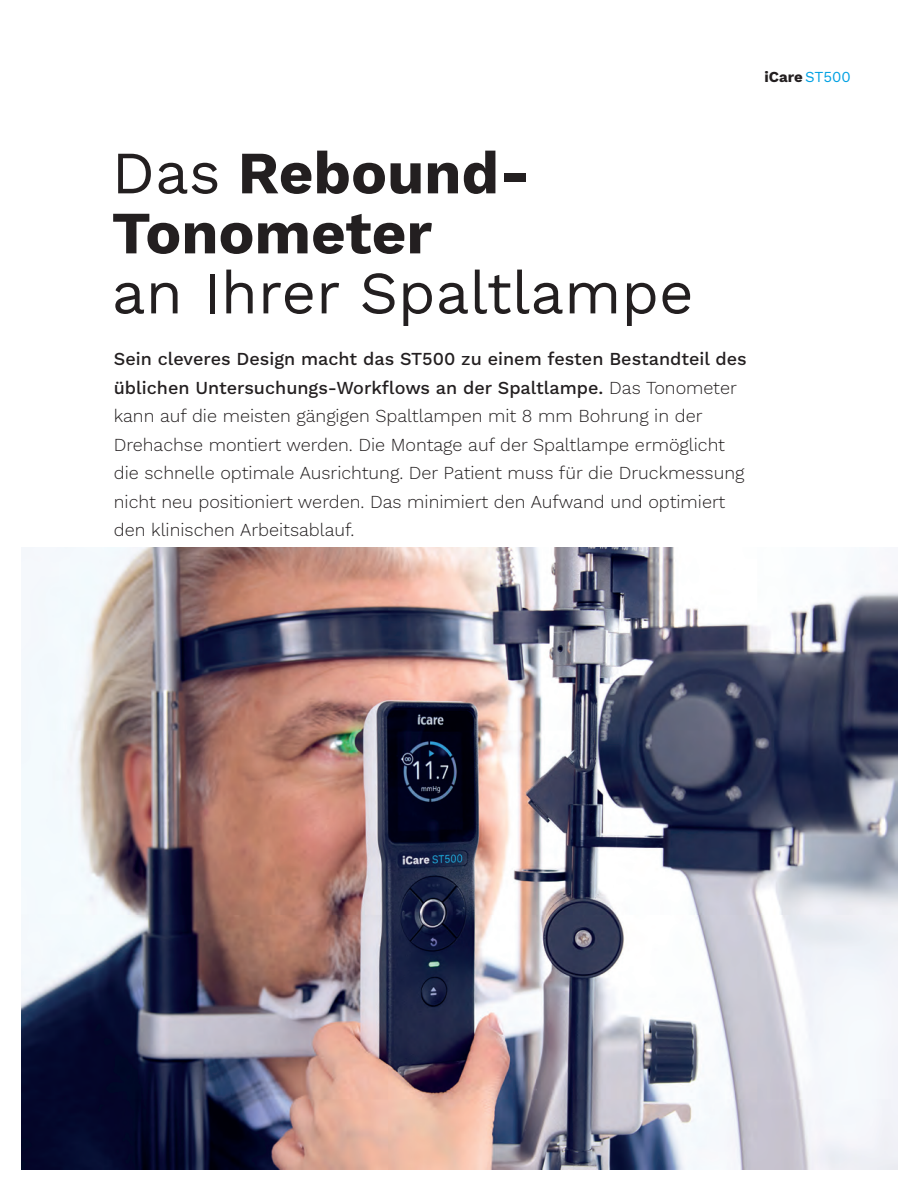
<style>
.page{position:relative;width:919px;height:1191px;background:#fff}
.page>*{position:absolute;margin:0;border:0;box-sizing:border-box;transform-origin:0 0}
.leip2{font:60px/60px "Work Sans";color:#231f20}
.leip2-2{font:300 18px/28.5px "Work Sans";color:#231f20}
.t1{font:15px "Work Sans";color:#231f20}
.s1{color:#00a1e3}
.s2{font-weight:400}
</style>
<div class="page">
<img style="left:21px;top:547px;width:876px;height:622px">
<p class="t1" style="left:764px;top:65px;width:88px">iCare <span class="s1">ST500</span></p>
<p class="leip2" style="left:112px;top:140px;width:420px">Das Rebound-<br>Tonometer</p>
<p class="leip2" style="left:112px;top:260px;width:583px">an Ihrer Spaltlampe</p>
<p class="leip2-2" style="left:114px;top:344px;width:634px"><span class="s2">Sein cleveres Design macht das ST500 zu einem festen Bestandteil des üblichen Untersuchungs-Workflows an der Spaltlampe.</span> Das Tonometer kann auf die meisten gängigen Spaltlampen mit 8 mm Bohrung in der Drehachse montiert werden. Die Montage auf der Spaltlampe ermöglicht die schnelle optimale Ausrichtung. Der Patient muss für die Druckmessung nicht neu positioniert werden. Das minimiert den Aufwand und optimiert den klinischen Arbeitsablauf.</p>
</div>
